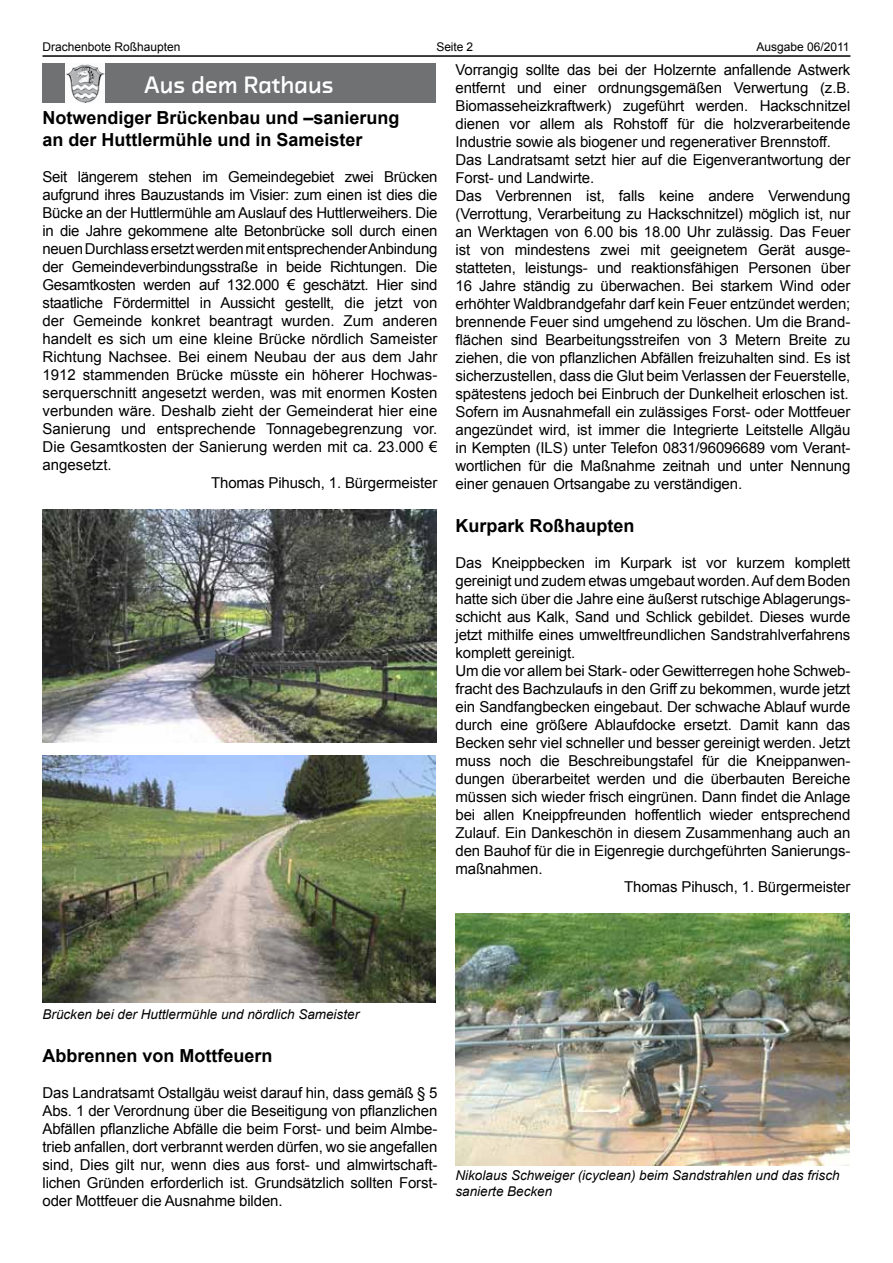
<style>
.page{position:relative;width:893px;height:1263px;background:#fff}
.page>*{position:absolute;margin:0;border:0;box-sizing:border-box;transform-origin:0 0}
.t1{font:24px "Chambers Sans Bld";color:#fff}
.t2{font:700 18px/21.6px "Arial";color:#000}
.t3{font:15px/18px "Arial";letter-spacing:-.01em;color:#000;text-align:justify}
.t4{font:italic 13.5px/16.2px "Arial";color:#000}
.t5{font:12px "Arial";color:#000}
</style>
<div class="page">
<hr style="left:43px;top:55px;width:807px;height:2px;background:#000">
<div style="left:43px;top:64px;width:393px;height:39px;background:#707172"></div>
<img style="left:66px;top:64px;width:39px;height:39px">
<img style="left:43px;top:509px;width:393px;height:233px">
<img style="left:43px;top:756px;width:393px;height:246px">
<img style="left:455px;top:913px;width:394px;height:252px">
<p class="t5" style="left:43px;top:39px;width:140px">Drachenbote Roßhaupten</p>
<p class="t5" style="left:436px;top:39px;width:38px">Seite 2</p>
<p class="t5" style="left:756px;top:39px;width:95px">Ausgabe 06/2011</p>
<h1 class="t1" style="left:145px;top:70px;width:191px">Aus dem Rathaus</h1>
<p class="t2" style="left:43px;top:108px;width:359px">Notwendiger Brückenbau und –sanierung an der Huttlermühle und in Sameister</p>
<p class="t3" style="left:43px;top:168px;width:396px">Seit längerem stehen im Gemeindegebiet zwei Brücken</p>
<p class="t3" style="left:43px;top:186px;width:396px">aufgrund ihres Bauzustands im Visier: zum einen ist dies die</p>
<p class="t3" style="left:43px;top:204px;width:396px">Bücke an der Huttlermühle am Auslauf des Huttlerweihers. Die</p>
<p class="t3" style="left:43px;top:222px;width:396px">in die Jahre gekommene alte Betonbrücke soll durch einen</p>
<p class="t3" style="left:43px;top:240px;width:396px">neuen Durchlass ersetzt werden mit entsprechender Anbindung</p>
<p class="t3" style="left:43px;top:258px;width:396px">der Gemeindeverbindungsstraße in beide Richtungen. Die</p>
<p class="t3" style="left:43px;top:276px;width:396px">Gesamtkosten werden auf 132.000 € geschätzt. Hier sind</p>
<p class="t3" style="left:43px;top:294px;width:396px">staatliche Fördermittel in Aussicht gestellt, die jetzt von</p>
<p class="t3" style="left:43px;top:312px;width:396px">der Gemeinde konkret beantragt wurden. Zum anderen</p>
<p class="t3" style="left:43px;top:330px;width:396px">handelt es sich um eine kleine Brücke nördlich Sameister</p>
<p class="t3" style="left:43px;top:348px;width:396px">Richtung Nachsee. Bei einem Neubau der aus dem Jahr</p>
<p class="t3" style="left:43px;top:366px;width:396px">1912 stammenden Brücke müsste ein höherer Hochwas-</p>
<p class="t3" style="left:43px;top:384px;width:396px">serquerschnitt angesetzt werden, was mit enormen Kosten</p>
<p class="t3" style="left:43px;top:402px;width:396px">verbunden wäre. Deshalb zieht der Gemeinderat hier eine</p>
<p class="t3" style="left:43px;top:420px;width:396px">Sanierung und entsprechende Tonnagebegrenzung vor.</p>
<p class="t3" style="left:43px;top:438px;width:396px">Die Gesamtkosten der Sanierung werden mit ca. 23.000 €</p>
<p class="t3" style="left:43px;top:456px;width:71px">angesetzt.</p>
<p class="t3" style="left:211px;top:474px;width:228px">Thomas Pihusch, 1. Bürgermeister</p>
<p class="t3" style="left:455px;top:61px;width:396px;text-align:left">Vorrangig sollte das bei der Holzernte anfallende Astwerk entfernt und einer ordnungsgemäßen Verwertung (z.B.<br>Biomasseheizkraftwerk) zugeführt werden. Hackschnitzel dienen vor allem als Rohstoff für die holzverarbeitende Industrie sowie als biogener und regenerativer Brennstoff.<br>Das Landratsamt setzt hier auf die Eigenverantwortung der Forst- und Landwirte.<br>Das Verbrennen ist, falls keine andere Verwendung (Verrottung, Verarbeitung zu Hackschnitzel) möglich ist, nur an Werktagen von 6.00 bis 18.00 Uhr zulässig. Das Feuer ist von mindestens zwei mit geeignetem Gerät ausge&shy;statteten, leistungs- und reaktionsfähigen Personen über 16 Jahre ständig zu überwachen. Bei starkem Wind oder erhöhter Waldbrandgefahr darf kein Feuer entzündet werden; brennende Feuer sind umgehend zu löschen. Um die Brand&shy;flächen sind Bearbeitungsstreifen von 3 Metern Breite zu ziehen, die von pflanzlichen Abfällen freizuhalten sind. Es ist sicherzustellen, dass die Glut beim Verlassen der Feuerstelle, spätestens jedoch bei Einbruch der Dunkelheit erloschen ist.<br>Sofern im Ausnahmefall ein zulässiges Forst- oder Mottfeuer angezündet wird, ist immer die Integrierte Leitstelle Allgäu in Kempten (ILS) unter Telefon 0831/96096689 vom Verant&shy;wortlichen für die Maßnahme zeitnah und unter Nennung einer genauen Ortsangabe zu verständigen.</p>
<p class="t2" style="left:455px;top:515px;width:181px">Kurpark Roßhaupten</p>
<p class="t3" style="left:455px;top:554px;width:396px">Das Kneippbecken im Kurpark ist vor kurzem komplett</p>
<p class="t3" style="left:455px;top:572px;width:396px">gereinigt und zudem etwas umgebaut worden. Auf dem Boden</p>
<p class="t3" style="left:455px;top:590px;width:396px">hatte sich über die Jahre eine äußerst rutschige Ablagerungs-</p>
<p class="t3" style="left:455px;top:608px;width:396px">schicht aus Kalk, Sand und Schlick gebildet. Dieses wurde</p>
<p class="t3" style="left:455px;top:626px;width:396px">jetzt mithilfe eines umweltfreundlichen Sandstrahlverfahrens</p>
<p class="t3" style="left:455px;top:644px;width:121px">komplett gereinigt.</p>
<p class="t3" style="left:455px;top:662px;width:396px">Um die vor allem bei Stark- oder Gewitterregen hohe Schweb-</p>
<p class="t3" style="left:455px;top:680px;width:396px">fracht des Bachzulaufs in den Griff zu bekommen, wurde jetzt</p>
<p class="t3" style="left:455px;top:698px;width:396px">ein Sandfangbecken eingebaut. Der schwache Ablauf wurde</p>
<p class="t3" style="left:455px;top:716px;width:396px">durch eine größere Ablaufdocke ersetzt. Damit kann das</p>
<p class="t3" style="left:455px;top:734px;width:396px">Becken sehr viel schneller und besser gereinigt werden. Jetzt</p>
<p class="t3" style="left:455px;top:752px;width:396px">muss noch die Beschreibungstafel für die Kneippanwen-</p>
<p class="t3" style="left:455px;top:770px;width:396px">dungen überarbeitet werden und die überbauten Bereiche</p>
<p class="t3" style="left:455px;top:788px;width:396px">müssen sich wieder frisch eingrünen. Dann findet die Anlage</p>
<p class="t3" style="left:455px;top:806px;width:396px">bei allen Kneippfreunden hoffentlich wieder entsprechend</p>
<p class="t3" style="left:455px;top:824px;width:396px">Zulauf. Ein Dankeschön in diesem Zusammenhang auch an</p>
<p class="t3" style="left:455px;top:842px;width:396px">den Bauhof für die in Eigenregie durchgeführten Sanierungs-</p>
<p class="t3" style="left:455px;top:860px;width:89px">maßnahmen.</p>
<p class="t3" style="left:624px;top:878px;width:228px">Thomas Pihusch, 1. Bürgermeister</p>
<p class="t4" style="left:43px;top:1006px;width:318px">Brücken bei der Huttlermühle und nördlich Sameister</p>
<p class="t2" style="left:43px;top:1045px;width:232px">Abbrennen von Mottfeuern</p>
<p class="t3" style="left:43px;top:1084px;width:396px">Das Landratsamt Ostallgäu weist darauf hin, dass gemäß § 5<br>Abs. 1 der Verordnung über die Beseitigung von pflanzlichen Abfällen pflanzliche Abfälle die beim Forst- und beim Almbe&shy;trieb anfallen, dort verbrannt werden dürfen, wo sie angefallen sind, Dies gilt nur, wenn dies aus forst- und almwirtschaft&shy;lichen Gründen erforderlich ist. Grundsätzlich sollten Forst&shy;oder Mottfeuer die Ausnahme bilden.</p>
<p class="t4" style="left:455px;top:1167px;width:386px">Nikolaus Schweiger (icyclean) beim Sandstrahlen und das frisch sanierte Becken</p>
</div>
